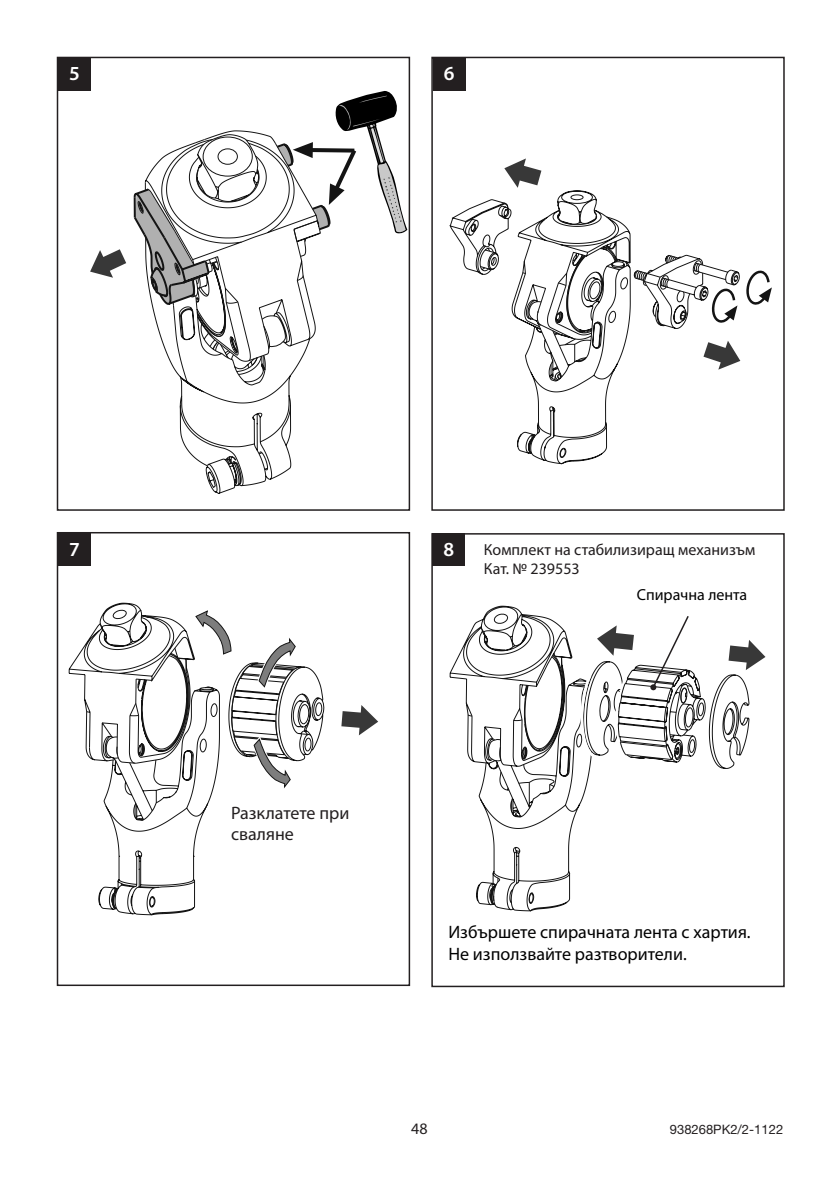
<style>
.page{position:relative;width:840px;height:1191px;background:#fff}
.page>*{position:absolute;margin:0;border:0;box-sizing:border-box;transform-origin:0 0}
.MG-Assembly_Box__Aut{font:600 20px "Myriad Pro";color:#fff}
.MG-Body_Text_L{font:18px/21.6px "Myriad Pro";color:#000001}
.MG-Body_Text_L-2{font:18px/21.6px "Myriad Pro";color:#231f20}
.MG-Label_L{font:16px/19.2px "Myriad Pro";color:#211d1e}
.MG-Label_L-2{font:16px "Myriad Pro";color:#000001}
.t1{font:16px "Myriad Pro";color:#231f20}
.t2{font:13px "Helvetica Neue";color:#231f20}
</style>
<div class="page">
<svg style="left:179px;top:362px;width:121px;height:132px"></svg>
<svg style="left:90px;top:249px;width:36px;height:29px"></svg>
<svg style="left:131px;top:671px;width:193px;height:245px"></svg>
<svg style="left:69px;top:602px;width:244px;height:312px"></svg>
<svg style="left:99px;top:623px;width:86px;height:153px"></svg>
<svg style="left:194px;top:609px;width:38px;height:46px"></svg>
<svg style="left:341px;top:705px;width:37px;height:30px"></svg>
<svg style="left:256px;top:636px;width:40px;height:56px"></svg>
<svg style="left:251px;top:733px;width:40px;height:56px"></svg>
<svg style="left:495px;top:674px;width:254px;height:238px"></svg>
<svg style="left:449px;top:605px;width:224px;height:301px"></svg>
<svg style="left:466px;top:627px;width:265px;height:256px"></svg>
<svg style="left:728px;top:640px;width:37px;height:30px"></svg>
<svg style="left:596px;top:625px;width:37px;height:31px"></svg>
<svg style="left:578px;top:672px;width:18px;height:87px"></svg>
<svg style="left:449px;top:204px;width:30px;height:69px"></svg>
<svg style="left:479px;top:190px;width:152px;height:263px"></svg>
<svg style="left:504px;top:158px;width:37px;height:30px"></svg>
<svg style="left:524px;top:246px;width:247px;height:219px"></svg>
<svg style="left:133px;top:91px;width:274px;height:271px"></svg>
<div style="left:431px;top:533px;width:353px;height:454px;border:2px solid #231f20"></div>
<div style="left:57px;top:57px;width:353px;height:454px;border:2px solid #231f20"></div>
<div style="left:58px;top:58px;width:33px;height:33px;background:#231f20"></div>
<div style="left:431px;top:57px;width:353px;height:454px;border:2px solid #231f20"></div>
<div style="left:432px;top:58px;width:33px;height:33px;background:#231f20"></div>
<div style="left:57px;top:532px;width:353px;height:454px;border:2px solid #231f20"></div>
<div style="left:58px;top:533px;width:33px;height:33px;background:#231f20"></div>
<div style="left:432px;top:533px;width:33px;height:33px;background:#231f20"></div>
<svg style="left:650px;top:614px;width:39px;height:76px"></svg>
<h1 class="MG-Assembly_Box__Aut" style="left:69px;top:61px;width:12px">5</h1>
<h1 class="MG-Assembly_Box__Aut" style="left:443px;top:61px;width:12px">6</h1>
<h1 class="MG-Assembly_Box__Aut" style="left:69px;top:536px;width:12px">7</h1>
<h1 class="MG-Assembly_Box__Aut" style="left:443px;top:536px;width:12px">8</h1>
<p class="MG-Label_L" style="left:483px;top:539px;width:273px">Комплект на стабилизиращ механизъм<br>Кат. № 239553</p>
<p class="MG-Label_L-2" style="left:636px;top:585px;width:112px">Спирачна лента</p>
<p class="MG-Body_Text_L-2" style="left:231px;top:801px;width:120px">Разклатете при сваляне</p>
<p class="MG-Body_Text_L" style="left:448px;top:920px;width:303px">Избършете спирачната лента с хартия.<br>Не използвайте разтворители.</p>
<p class="t1" style="left:411px;top:1118px;width:18px">48</p>
<p class="t2" style="left:669px;top:1121px;width:115px">938268PK2/2-1122</p>
</div>
